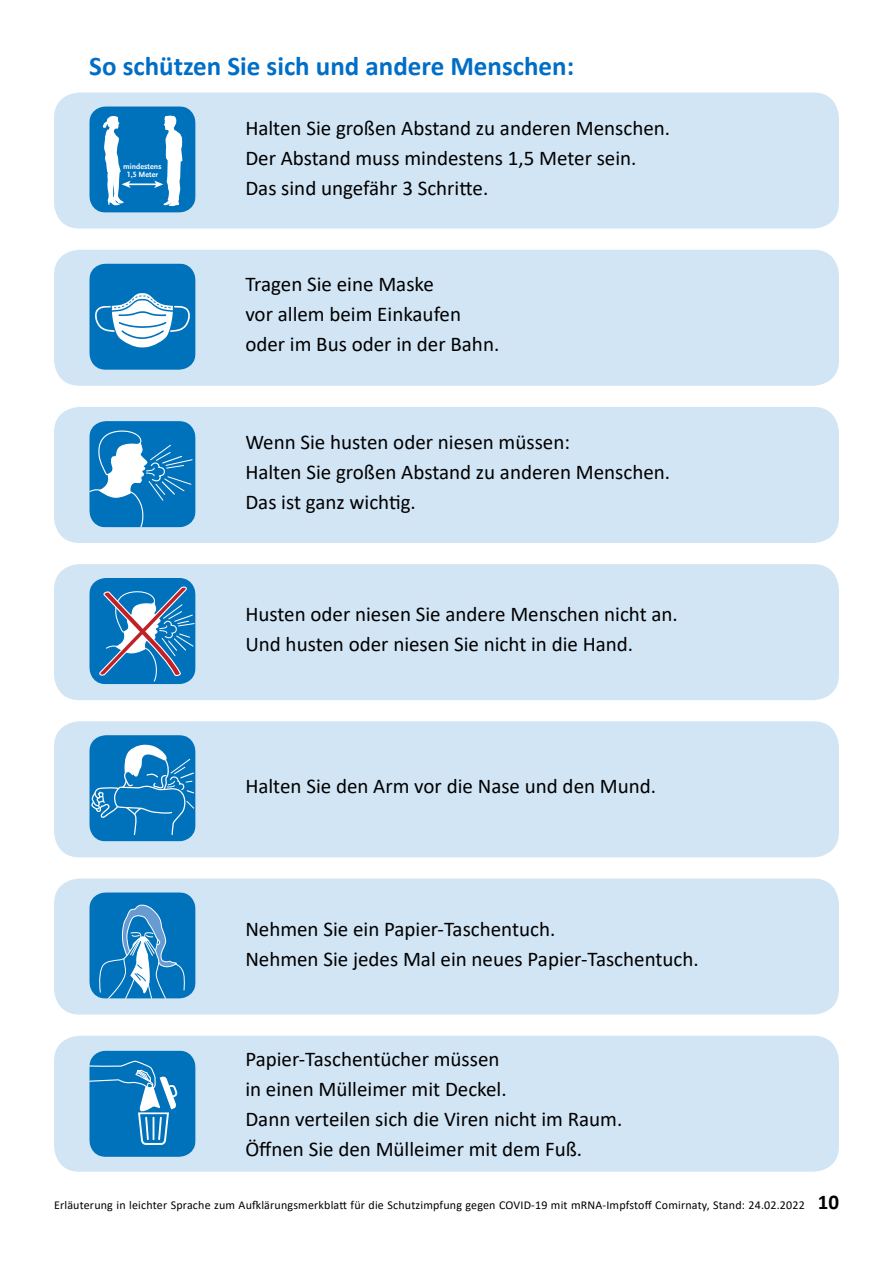
<style>
.page{position:relative;width:893px;height:1263px;background:#fff}
.page>*{position:absolute;margin:0;border:0;box-sizing:border-box;transform-origin:0 0}
.t1{font:700 27px "Calibri";color:#006ec7}
.Fließtext{font:21px "Calibri";color:#000}
.t2{font:12px "Calibri";letter-spacing:.015em;color:#000}
.t3{font:700 7.95px/7.9px "Scala Sans Pro";color:#fff;text-align:center}
.s1{font-weight:700;font-size:21px}
</style>
<div class="page">
<div style="left:54px;top:92px;width:785px;height:137px;background:#d2e5f5;border-radius:26px"></div>
<svg style="left:89px;top:106px;width:107px;height:107px"></svg>
<div style="left:54px;top:878px;width:785px;height:136px;background:#d2e5f5;border-radius:26px"></div>
<svg style="left:89px;top:892px;width:107px;height:107px"></svg>
<div style="left:54px;top:1036px;width:785px;height:136px;background:#d2e5f5;border-radius:26px"></div>
<svg style="left:89px;top:1050px;width:107px;height:107px"></svg>
<div style="left:54px;top:250px;width:785px;height:136px;background:#d2e5f5;border-radius:26px"></div>
<svg style="left:89px;top:263px;width:107px;height:107px"></svg>
<div style="left:54px;top:407px;width:785px;height:136px;background:#d2e5f5;border-radius:26px"></div>
<svg style="left:89px;top:421px;width:107px;height:106px"></svg>
<div style="left:54px;top:564px;width:785px;height:136px;background:#d2e5f5;border-radius:26px"></div>
<svg style="left:89px;top:578px;width:107px;height:106px"></svg>
<div style="left:54px;top:721px;width:785px;height:136px;background:#d2e5f5;border-radius:26px"></div>
<svg style="left:89px;top:735px;width:107px;height:106px"></svg>
<h2 class="t1" style="left:89px;top:47px;width:486px">So schützen Sie sich und andere Menschen:</h2>
<p class="t3" style="left:123px;top:162px;width:40px">mindestens<br>1,5 Meter</p>
<p class="Fließtext" style="left:245px;top:113px;width:426px">Halten Sie großen Abstand zu anderen Menschen.</p>
<p class="Fließtext" style="left:245px;top:143px;width:393px">Der Abstand muss mindestens 1,5 Meter sein.</p>
<p class="Fließtext" style="left:245px;top:173px;width:244px">Das sind ungefähr 3 Schritte.</p>
<p class="Fließtext" style="left:245px;top:269px;width:190px">Tragen Sie eine Maske</p>
<p class="Fließtext" style="left:245px;top:299px;width:217px">vor allem beim Einkaufen</p>
<p class="Fließtext" style="left:245px;top:329px;width:255px">oder im Bus oder in der Bahn.</p>
<p class="Fließtext" style="left:245px;top:427px;width:326px">Wenn Sie husten oder niesen müssen:</p>
<p class="Fließtext" style="left:245px;top:457px;width:426px">Halten Sie großen Abstand zu anderen Menschen.</p>
<p class="Fließtext" style="left:245px;top:487px;width:172px">Das ist ganz wichtig.</p>
<p class="Fließtext" style="left:245px;top:600px;width:434px">Husten oder niesen Sie andere Menschen nicht an.</p>
<p class="Fließtext" style="left:245px;top:630px;width:389px">Und husten oder niesen Sie nicht in die Hand.</p>
<p class="Fließtext" style="left:245px;top:772px;width:412px">Halten Sie den Arm vor die Nase und den Mund.</p>
<p class="Fließtext" style="left:245px;top:914px;width:311px">Nehmen Sie ein Papier-Taschentuch.</p>
<p class="Fließtext" style="left:245px;top:944px;width:455px">Nehmen Sie jedes Mal ein neues Papier-Taschentuch.</p>
<p class="Fließtext" style="left:245px;top:1044px;width:256px">Papier-Taschentücher müssen</p>
<p class="Fließtext" style="left:245px;top:1074px;width:263px">in einen Mülleimer mit Deckel.</p>
<p class="Fließtext" style="left:245px;top:1104px;width:378px">Dann verteilen sich die Viren nicht im Raum.</p>
<p class="Fließtext" style="left:245px;top:1134px;width:338px">Öffnen Sie den Mülleimer mit dem Fuß.</p>
<p class="t2" style="left:54px;top:1197px;width:786px">Erläuterung in leichter Sprache zum Aufklärungsmerkblatt für die Schutzimpfung gegen COVID-19 mit mRNA-Impfstoff Comirnaty, Stand: 24.02.2022 <span class="s1">10</span></p>
</div>
